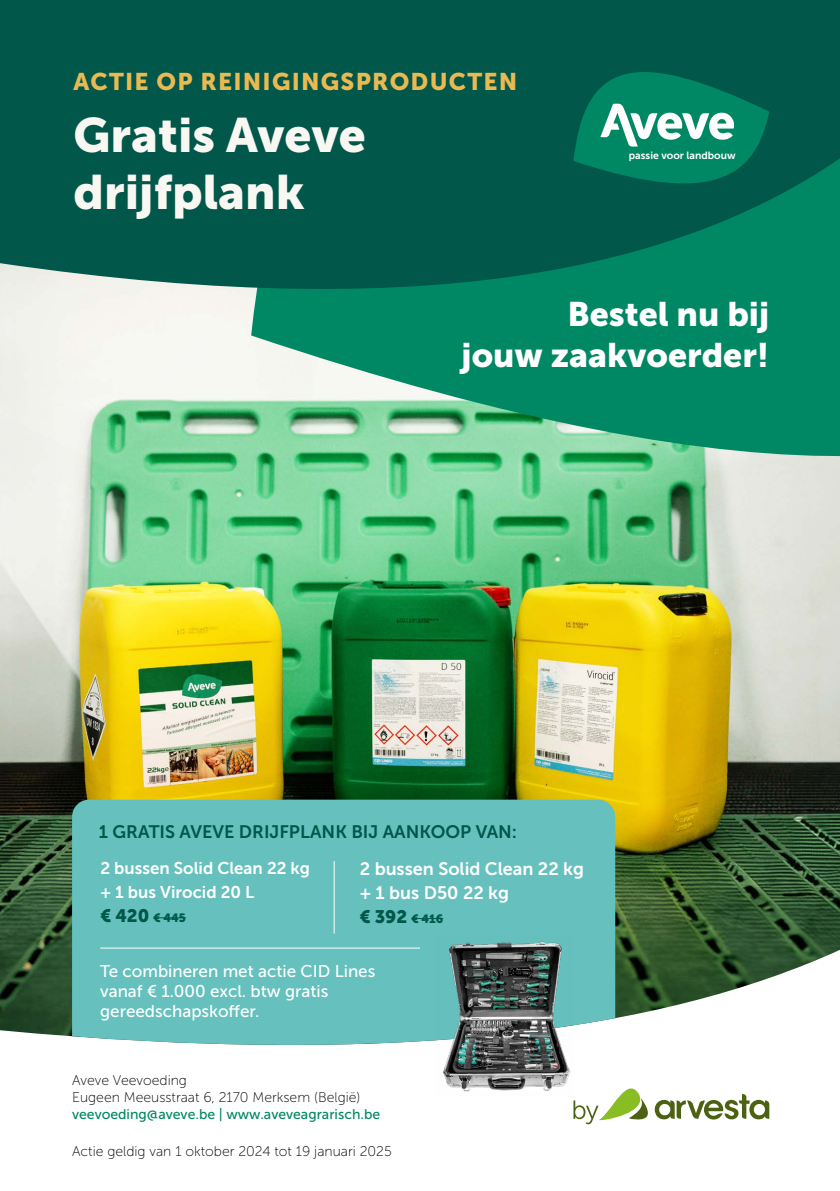
<style>
.page{position:relative;width:840px;height:1191px;background:#fff}
.page>*{position:absolute;margin:0;border:0;box-sizing:border-box;transform-origin:0 0}
.t1{font:48px "Museo Sans 900";color:#f8f7f1}
.t2{font:33.8px/40.6px "Museo Sans 900";color:#fff;text-align:right}
.t3{font:24px "Museo Sans 900";letter-spacing:.05em;color:#eab952}
.t4{font:18px "Museo Sans 700";color:#00574a}
.t5{font:18px/24px "Museo Sans 700";color:#fff}
.t6{font:18px "Museo Sans 900";color:#00574a}
.t7{font:17px/20.4px "Museo Sans 500";color:#fff}
.t8{font:17px/24px "Museo Sans 700";color:#fff}
.t9{font:14px/16.8px "Museo Sans 100";color:#000}
.t10{font:14px "Museo Sans 500";color:#008864}
.t11{font:10.4px "Museo Sans 700";color:#fff}
.s1{font-size:12px}
</style>
<div class="page">
<img style="left:0;top:328px;width:839px;height:709px">
<svg style="left:251px;top:328px;width:588px;height:183px;background:#51b28a"></svg>
<svg style="left:0;top:0;width:839px;height:328px;background:#0c6756"></svg>
<svg style="left:573px;top:72px;width:195px;height:111px;background:#1a886d"></svg>
<svg style="left:573px;top:1088px;width:195px;height:36px"></svg>
<div style="left:72px;top:799px;width:543px;height:255px;background:#66c1be;border-radius:17px"></div>
<hr style="left:153px;top:917px;width:33px;height:1px;background:#00574a">
<hr style="left:411px;top:918px;width:32px;height:1px;background:#00574a">
<hr style="left:333px;top:861px;width:1px;height:72px;background:#fff">
<hr style="left:100px;top:947px;width:320px;height:1px;background:#fff">
<img style="left:434px;top:941px;width:139px;height:151px">
<h3 class="t3" style="left:73px;top:68px;width:445px">ACTIE OP REINIGINGSPRODUCTEN</h3>
<h1 class="t1" style="left:73px;top:108px;width:293px">Gratis Aveve</h1>
<h1 class="t1" style="left:73px;top:165px;width:232px">drijfplank</h1>
<p class="t11" style="left:628px;top:150px;width:108px">passie voor landbouw</p>
<h2 class="t2" style="left:461px;top:294px;width:309px">Bestel nu bij<br>jouw zaakvoerder!</h2>
<p class="t4" style="left:99px;top:821px;width:419px">1 GRATIS AVEVE DRIJFPLANK BIJ AANKOOP VAN:</p>
<p class="t8" style="left:100px;top:856px;width:211px">2 bussen Solid Clean 22 kg + 1 bus Virocid 20 L</p>
<p class="t6" style="left:100px;top:905px;width:87px">€ 420 <span class="s1">€ 445</span></p>
<p class="t5" style="left:359px;top:856px;width:225px">2 bussen Solid Clean 22 kg + 1 bus D50 22 kg</p>
<p class="t6" style="left:359px;top:906px;width:85px">€ 392 <span class="s1">€ 416</span></p>
<p class="t7" style="left:100px;top:960px;width:276px">Te combineren met actie CID Lines vanaf € 1.000 excl. btw gratis gereedschapskoffer.</p>
<p class="t9" style="left:72px;top:1072px;width:290px">Aveve Veevoeding<br>Eugeen Meeusstraat 6, 2170 Merksem (België)</p>
<p class="t10" style="left:72px;top:1106px;width:309px">veevoeding@aveve.be | www.aveveagrarisch.be</p>
<p class="t9" style="left:72px;top:1142px;width:321px">Actie geldig van 1 oktober 2024 tot 19 januari 2025</p>
</div>
